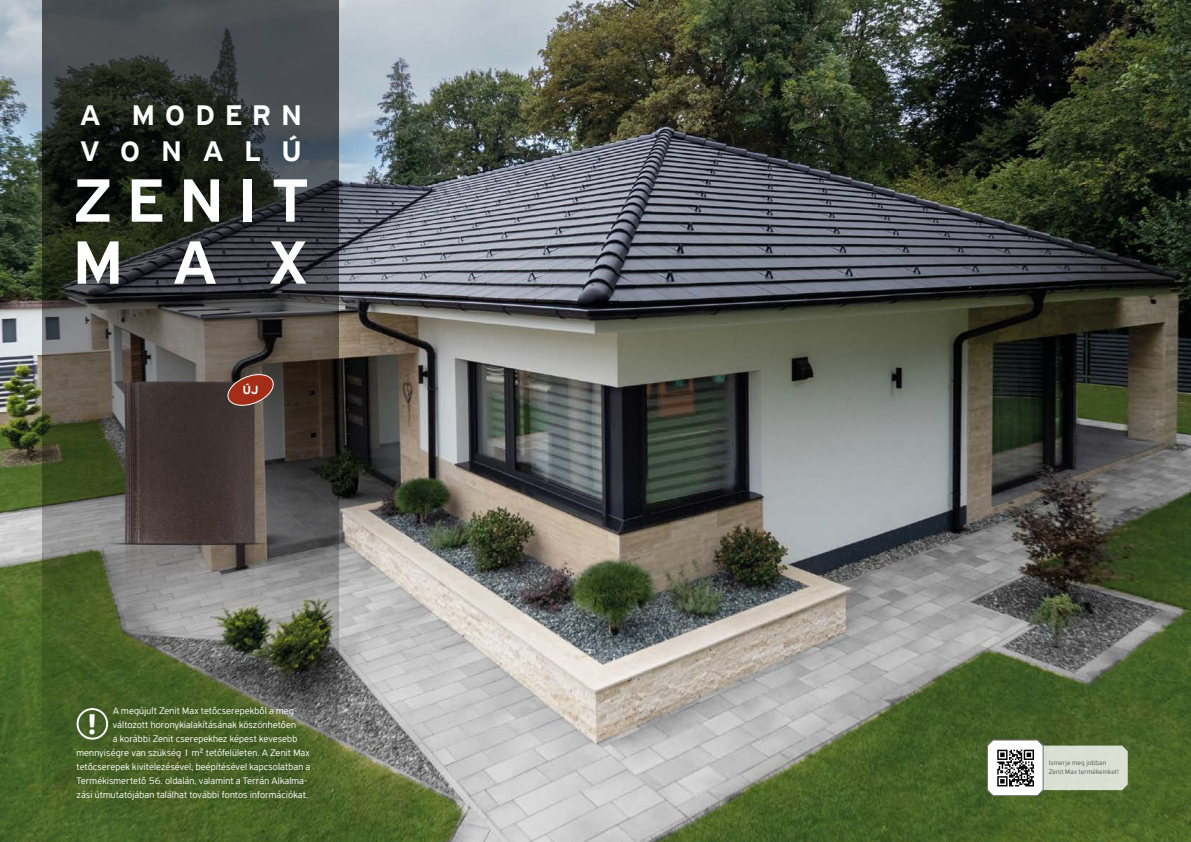
<style>
.page{position:relative;width:1191px;height:842px;background:#fff}
.page>*{position:absolute;margin:0;border:0;box-sizing:border-box;transform-origin:0 0}
.t1{font:500 65px/62px "PF Highway Sans Pro";letter-spacing:.255em;color:#fff}
.t2{font:700 30.2px "PF Highway Sans Pro";color:#fff}
.t3{font:500 30px/36px "PF Highway Sans Pro";letter-spacing:.525em;color:#fff}
.t4{font:500 12.5px "PF Highway Sans Pro";color:#fff}
.t5{font:300 10px "PF Highway Sans Pro";letter-spacing:.01em;color:#fff}
.t6{font:300 7px/8.4px "PF Highway Sans Pro";letter-spacing:.02em;color:#575756}
</style>
<div class="page">
<img style="left:0;top:0;width:1191px;height:842px">
<svg style="left:43px;top:0;width:296px;height:842px;background:#424a37"></svg>
<img style="left:89px;top:371px;width:187px;height:250px">
<div style="left:77px;top:708px;width:31px;height:32px;border:2px solid #fff;border-radius:50%"></div>
<svg style="left:226px;top:372px;width:49px;height:35px;background:#854133"></svg>
<svg style="left:986px;top:738px;width:141px;height:59px"></svg>
<h3 class="t3" style="left:80px;top:97px;width:223px">A MODERN<br>VONALÚ</h3>
<h1 class="t1" style="left:74px;top:170px;width:236px">ZENIT<br>MAX</h1>
<p class="t4" style="left:243px;top:382px;width:17px">ÚJ</p>
<p class="t5" style="left:113px;top:705px;width:186px">A megújult Zenit Max tetőcserepekből a meg-</p>
<p class="t5" style="left:113px;top:719px;width:185px">változott horonykialakításának köszönhetően</p>
<p class="t5" style="left:113px;top:733px;width:186px">a korábbi Zenit cserepekhez képest kevesebb</p>
<p class="t5" style="left:77px;top:747px;width:235px">mennyiségre van szükség 1 m² tetőfelületen. A Zenit Max</p>
<p class="t5" style="left:77px;top:761px;width:235px">tetőcserepek kivitelezésével, beépítésével kapcsolatban a</p>
<p class="t5" style="left:77px;top:775px;width:232px">Termékismertető 56. oldalán, valamint a Terrán Alkalma-</p>
<p class="t5" style="left:77px;top:789px;width:233px">zási útmutatójában találhat további fontos információkat.</p>
<h2 class="t2" style="left:87px;top:707px;width:11px">!</h2>
<p class="t6" style="left:1048px;top:759px;width:72px">Ismerje meg jobban<br>Zenit Max termékeinket!</p>
</div>
